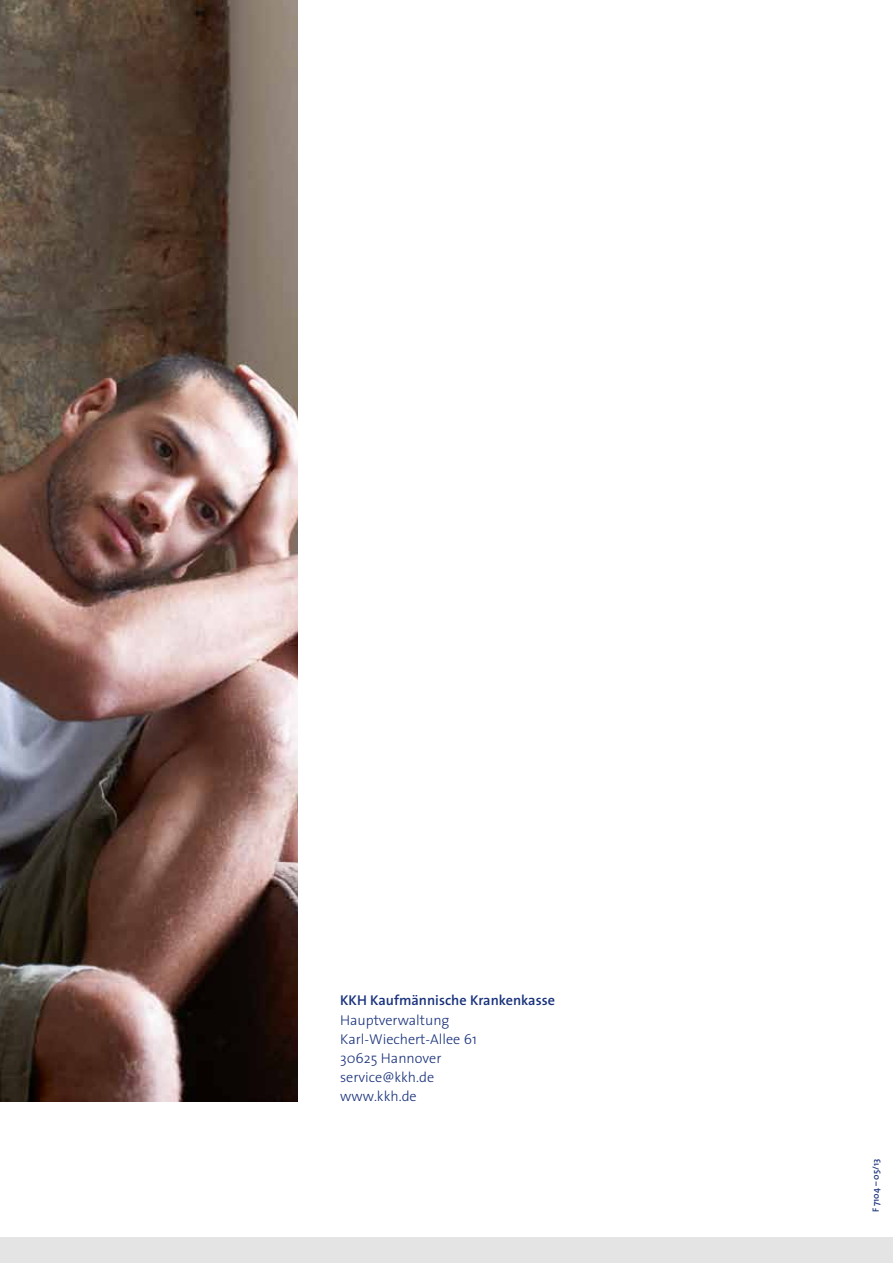
<style>
.page{position:relative;width:893px;height:1263px;background:#fff}
.page>*{position:absolute;margin:0;border:0;box-sizing:border-box;transform-origin:0 0}
.t1{font:300 14.25px/19.2px "The Sans";color:#18317b}
.t2{font:600 14.25px "The Sans";color:#18317b}
.t3{font:600 9px "The Sans";color:#18317b}
</style>
<div class="page">
<img style="left:0;top:0;width:298px;height:1101px">
<div style="left:0;top:1237px;width:893px;height:26px;background:#e4e4e4"></div>
<p class="t2" style="left:340px;top:989px;width:216px">KKH Kaufmännische Krankenkasse</p>
<p class="t1" style="left:340px;top:1010px;width:138px">Hauptverwaltung<br>Karl-Wiechert-Allee 61<br>30625 Hannover service@kkh.de www.kkh.de</p>
<p class="t3" style="left:868px;top:1212px;width:54px;rotate:-90deg">F 7104 – 05/13</p>
</div>
